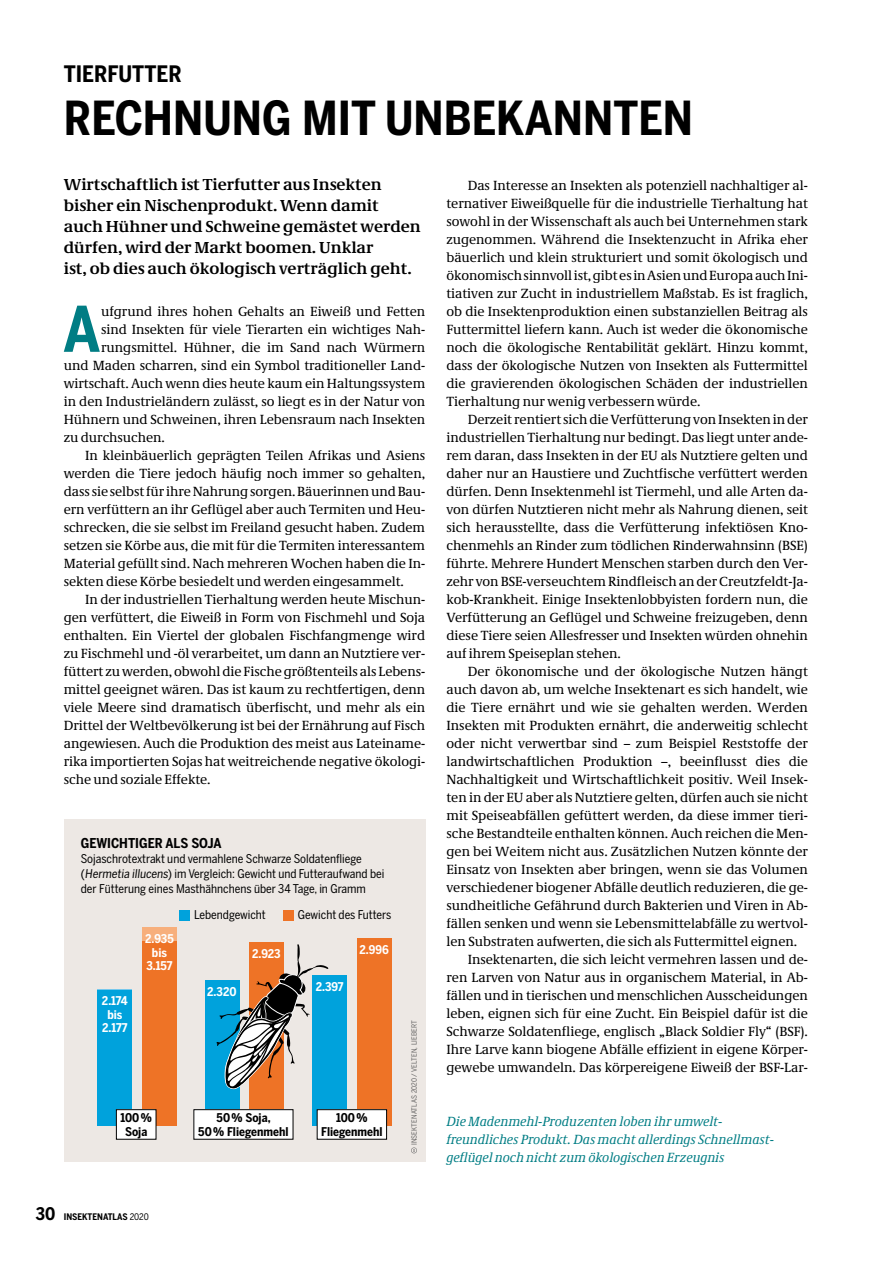
<style>
.page{position:relative;width:893px;height:1263px;background:#fff}
.page>*{position:absolute;margin:0;border:0;box-sizing:border-box;transform-origin:0 0}
.t1{font:700 62.1px "Benton Sans Cond";color:#007d84}
.t2{font:700 46.5px "Benton Sans Cond";color:#000}
.t3{font:700 22.5px "Benton Sans Cond";color:#000}
.t4{font:700 16.5px/21px "Neue Demos";color:#000}
.t5{font:13.5px/18px "Demos Pro";letter-spacing:-.005em;color:#000;text-align:justify}
.t6{font:italic 13.5px/18px "Demos Pro";letter-spacing:-.005em;color:#007d84}
.t7{font:700 13.5px "Benton Sans Cond";color:#000}
.t8{font:12px/15px "Benton Sans Cond";color:#000}
.t9{font:700 12px/13.5px "Benton Sans Cond";letter-spacing:-.005em;color:#fff;text-align:center}
.t10{font:700 12px/13.5px "Benton Sans Cond";color:#000;text-align:center}
.t11{font:700 9px "Benton Sans Cond";color:#000}
.t12{font:7.2px "Benton Sans Cond";color:#646363}
.s1{font-size:17.25px}
.s2{font-weight:400}
</style>
<div class="page">
<div style="left:64px;top:820px;width:361px;height:342px;background:#ede8e4"></div>
<svg style="left:411px;top:1147px;width:6px;height:6px"></svg>
<div style="left:179px;top:910px;width:11px;height:10px;background:#00a2dc"></div>
<div style="left:283px;top:910px;width:10px;height:10px;background:#ee7326"></div>
<div style="left:313px;top:975px;width:34px;height:151px;background:#00a2dc"></div>
<div style="left:357px;top:938px;width:34px;height:188px;background:#ee7326"></div>
<div style="left:98px;top:990px;width:34px;height:136px;background:#00a2dc"></div>
<div style="left:142px;top:928px;width:34px;height:198px;background:#f7af7c"></div>
<div style="left:142px;top:942px;width:34px;height:184px;background:#ee7326"></div>
<div style="left:194px;top:1110px;width:99px;height:29px;background:#fff"></div>
<div style="left:317px;top:1110px;width:70px;height:29px;background:#fff"></div>
<div style="left:317px;top:1109px;width:70px;height:30px;border:1px solid #000"></div>
<div style="left:116px;top:1110px;width:40px;height:29px;background:#fff"></div>
<div style="left:116px;top:1109px;width:40px;height:30px;border:1px solid #000"></div>
<svg style="left:193px;top:944px;width:135px;height:177px"></svg>
<h3 class="t3" style="left:64px;top:60px;width:119px">TIERFUTTER</h3>
<h2 class="t2" style="left:64px;top:92px;width:631px">RECHNUNG MIT UNBEKANNTEN</h2>
<p class="t4" style="left:64px;top:174px;width:359px">Wirtschaftlich ist Tierfutter aus Insekten bisher ein Nischenprodukt. Wenn damit auch Hühner und Schweine gemästet werden dürfen, wird der Markt boomen. Unklar<br>ist, ob dies auch ökologisch verträglich geht.</p>
<h1 class="t1" style="left:63px;top:293px;width:39px">A</h1>
<p class="t5" style="left:101px;top:302px;width:326px">ufgrund ihres hohen Gehalts an Eiweiß und Fetten</p>
<p class="t5" style="left:101px;top:320px;width:326px">sind Insekten für viele Tierarten ein wichtiges Nah-</p>
<p class="t5" style="left:101px;top:338px;width:326px">rungsmittel. Hühner, die im Sand nach Würmern</p>
<p class="t5" style="left:64px;top:356px;width:363px">und Maden scharren, sind ein Symbol traditioneller Land-</p>
<p class="t5" style="left:64px;top:374px;width:363px">wirtschaft. Auch wenn dies heute kaum ein Haltungssystem</p>
<p class="t5" style="left:64px;top:392px;width:363px">in den Industrieländern zulässt, so liegt es in der Natur von</p>
<p class="t5" style="left:64px;top:410px;width:363px">Hühnern und Schweinen, ihren Lebensraum nach Insekten</p>
<p class="t5" style="left:64px;top:428px;width:103px">zu durchsuchen.</p>
<p class="t5" style="left:85px;top:446px;width:342px">In kleinbäuerlich geprägten Teilen Afrikas und Asiens</p>
<p class="t5" style="left:64px;top:464px;width:363px">werden die Tiere jedoch häufig noch immer so gehalten,</p>
<p class="t5" style="left:64px;top:482px;width:363px">dass sie selbst für ihre Nahrung sorgen. Bäuerinnen und Bau-</p>
<p class="t5" style="left:64px;top:500px;width:363px">ern verfüttern an ihr Geflügel aber auch Termiten und Heu-</p>
<p class="t5" style="left:64px;top:518px;width:363px">schrecken, die sie selbst im Freiland gesucht haben. Zudem</p>
<p class="t5" style="left:64px;top:536px;width:363px">setzen sie Körbe aus, die mit für die Termiten interessantem</p>
<p class="t5" style="left:64px;top:554px;width:363px">Material gefüllt sind. Nach mehreren Wochen haben die In-</p>
<p class="t5" style="left:64px;top:572px;width:342px">sekten diese Körbe besiedelt und werden eingesammelt.</p>
<p class="t5" style="left:85px;top:590px;width:342px">In der industriellen Tierhaltung werden heute Mischun-</p>
<p class="t5" style="left:64px;top:608px;width:363px">gen verfüttert, die Eiweiß in Form von Fischmehl und Soja</p>
<p class="t5" style="left:64px;top:626px;width:363px">enthalten. Ein Viertel der globalen Fischfangmenge wird</p>
<p class="t5" style="left:64px;top:644px;width:363px">zu Fischmehl und -öl verarbeitet, um dann an Nutztiere ver-</p>
<p class="t5" style="left:64px;top:662px;width:363px">füttert zu werden, obwohl die Fische größtenteils als Lebens-</p>
<p class="t5" style="left:64px;top:680px;width:363px">mittel geeignet wären. Das ist kaum zu rechtfertigen, denn</p>
<p class="t5" style="left:64px;top:698px;width:363px">viele Meere sind dramatisch überfischt, und mehr als ein</p>
<p class="t5" style="left:64px;top:716px;width:363px">Drittel der Weltbevölkerung ist bei der Ernährung auf Fisch</p>
<p class="t5" style="left:64px;top:734px;width:363px">angewiesen. Auch die Produktion des meist aus Lateiname-</p>
<p class="t5" style="left:64px;top:752px;width:363px">rika importierten Sojas hat weitreichende negative ökologi-</p>
<p class="t5" style="left:64px;top:770px;width:148px">sche und soziale Effekte.</p>
<p class="t7" style="left:81px;top:835px;width:142px">GEWICHTIGER ALS SOJA</p>
<p class="t8" style="left:81px;top:851px;width:305px">Sojaschrotextrakt und vermahlene Schwarze Soldatenfliege (Hermetia illucens) im Vergleich: Gewicht und Futteraufwand bei der Fütterung eines Masthähnchens über 34 Tage, in Gramm</p>
<p class="t9" style="left:102px;top:994px;width:27px">2.174 bis<br>2.177</p>
<p class="t9" style="left:145px;top:932px;width:30px">2.935 bis<br>3.157</p>
<p class="t10" style="left:120px;top:1111px;width:33px">100 %<br>Soja</p>
<p class="t8" style="left:194px;top:908px;width:73px">Lebendgewicht</p>
<p class="t8" style="left:298px;top:908px;width:95px">Gewicht des Futters</p>
<p class="t9" style="left:207px;top:985px;width:31px">2.320</p>
<p class="t9" style="left:252px;top:947px;width:30px">2.923</p>
<p class="t9" style="left:316px;top:980px;width:29px">2.397</p>
<p class="t9" style="left:360px;top:943px;width:31px">2.996</p>
<p class="t10" style="left:198px;top:1111px;width:92px">50 % Soja,<br>50 % Fliegenmehl</p>
<p class="t10" style="left:321px;top:1111px;width:63px">100 %<br>Fliegenmehl</p>
<p class="t12" style="left:410px;top:1145px;width:127px;rotate:-90deg">INSEKTENATLAS 2020 / VELTEN, LIEBERT</p>
<p class="t11" style="left:36px;top:1212px;width:115px"><span class="s1">30</span> INSEKTENATLAS <span class="s2">2020</span></p>
<p class="t5" style="left:446px;top:176px;width:363px;text-indent:21px">Das Interesse an Insekten als potenziell nachhaltiger al&shy;ternativer Eiweißquelle für die industrielle Tierhaltung hat sowohl in der Wissenschaft als auch bei Unternehmen stark zugenommen. Während die Insektenzucht in Afrika eher bäuerlich und klein strukturiert und somit ökologisch und ökonomisch sinnvoll ist, gibt es in Asien und Europa auch Ini&shy;tiativen zur Zucht in industriellem Maßstab. Es ist fraglich, ob die Insektenproduktion einen substanziellen Beitrag als Futtermittel liefern kann. Auch ist weder die ökonomische noch die ökologische Rentabilität geklärt. Hinzu kommt, dass der ökologische Nutzen von Insekten als Futtermittel die gravierenden ökologischen Schäden der industriellen Tierhaltung nur wenig verbessern würde.</p>
<p class="t5" style="left:446px;top:410px;width:363px;text-indent:21px">Derzeit rentiert sich die Verfütterung von Insekten in der industriellen Tierhaltung nur bedingt. Das liegt unter ande&shy;rem daran, dass Insekten in der EU als Nutztiere gelten und daher nur an Haustiere und Zuchtfische verfüttert werden dürfen. Denn Insektenmehl ist Tiermehl, und alle Arten da&shy;von dürfen Nutztieren nicht mehr als Nahrung dienen, seit sich herausstellte, dass die Verfütterung infektiösen Kno&shy;chenmehls an Rinder zum tödlichen Rinderwahnsinn (BSE) führte. Mehrere Hundert Menschen starben durch den Ver&shy;zehr von BSE-verseuchtem Rindfleisch an der Creutzfeldt-Ja&shy;kob-Krankheit. Einige Insektenlobbyisten fordern nun, die Verfütterung an Geflügel und Schweine freizugeben, denn diese Tiere seien Allesfresser und Insekten würden ohnehin auf ihrem Speiseplan stehen.</p>
<p class="t5" style="left:468px;top:662px;width:342px">Der ökonomische und der ökologische Nutzen hängt</p>
<p class="t5" style="left:446px;top:680px;width:363px">auch davon ab, um welche Insektenart es sich handelt, wie</p>
<p class="t5" style="left:446px;top:698px;width:363px">die Tiere ernährt und wie sie gehalten werden. Werden</p>
<p class="t5" style="left:446px;top:716px;width:363px">Insekten mit Produkten ernährt, die anderweitig schlecht</p>
<p class="t5" style="left:446px;top:734px;width:363px">oder nicht verwertbar sind – zum Beispiel Reststoffe der</p>
<p class="t5" style="left:446px;top:752px;width:363px">landwirtschaftlichen Produktion –, beeinflusst dies die</p>
<p class="t5" style="left:446px;top:770px;width:363px">Nachhaltigkeit und Wirtschaftlichkeit positiv. Weil Insek-</p>
<p class="t5" style="left:446px;top:788px;width:363px">ten in der EU aber als Nutztiere gelten, dürfen auch sie nicht</p>
<p class="t5" style="left:446px;top:806px;width:363px">mit Speiseabfällen gefüttert werden, da diese immer tieri-</p>
<p class="t5" style="left:446px;top:824px;width:363px">sche Bestandteile enthalten können. Auch reichen die Men-</p>
<p class="t5" style="left:446px;top:842px;width:363px">gen bei Weitem nicht aus. Zusätzlichen Nutzen könnte der</p>
<p class="t5" style="left:446px;top:860px;width:363px">Einsatz von Insekten aber bringen, wenn sie das Volumen</p>
<p class="t5" style="left:446px;top:878px;width:363px">verschiedener biogener Abfälle deutlich reduzieren, die ge-</p>
<p class="t5" style="left:446px;top:896px;width:363px">sundheitliche Gefährund durch Bakterien und Viren in Ab-</p>
<p class="t5" style="left:446px;top:914px;width:363px">fällen senken und wenn sie Lebensmittelabfälle zu wertvol-</p>
<p class="t5" style="left:446px;top:932px;width:352px">len Substraten aufwerten, die sich als Futtermittel eignen.</p>
<p class="t5" style="left:468px;top:950px;width:342px">Insektenarten, die sich leicht vermehren lassen und de-</p>
<p class="t5" style="left:446px;top:968px;width:363px">ren Larven von Natur aus in organischem Material, in Ab-</p>
<p class="t5" style="left:446px;top:986px;width:363px">fällen und in tierischen und menschlichen Ausscheidungen</p>
<p class="t5" style="left:446px;top:1004px;width:363px">leben, eignen sich für eine Zucht. Ein Beispiel dafür ist die</p>
<p class="t5" style="left:446px;top:1022px;width:363px">Schwarze Soldatenfliege, englisch „Black Soldier Fly“ (BSF).</p>
<p class="t5" style="left:446px;top:1040px;width:363px">Ihre Larve kann biogene Abfälle effizient in eigene Körper-</p>
<p class="t5" style="left:446px;top:1058px;width:363px">gewebe umwandeln. Das körpereigene Eiweiß der BSF-Lar-</p>
<p class="t6" style="left:446px;top:1112px;width:329px">Die Madenmehl-Produzenten loben ihr umwelt&shy;freundliches Produkt. Das macht allerdings Schnellmast&shy;geflügel noch nicht zum ökologischen Erzeugnis</p>
</div>
